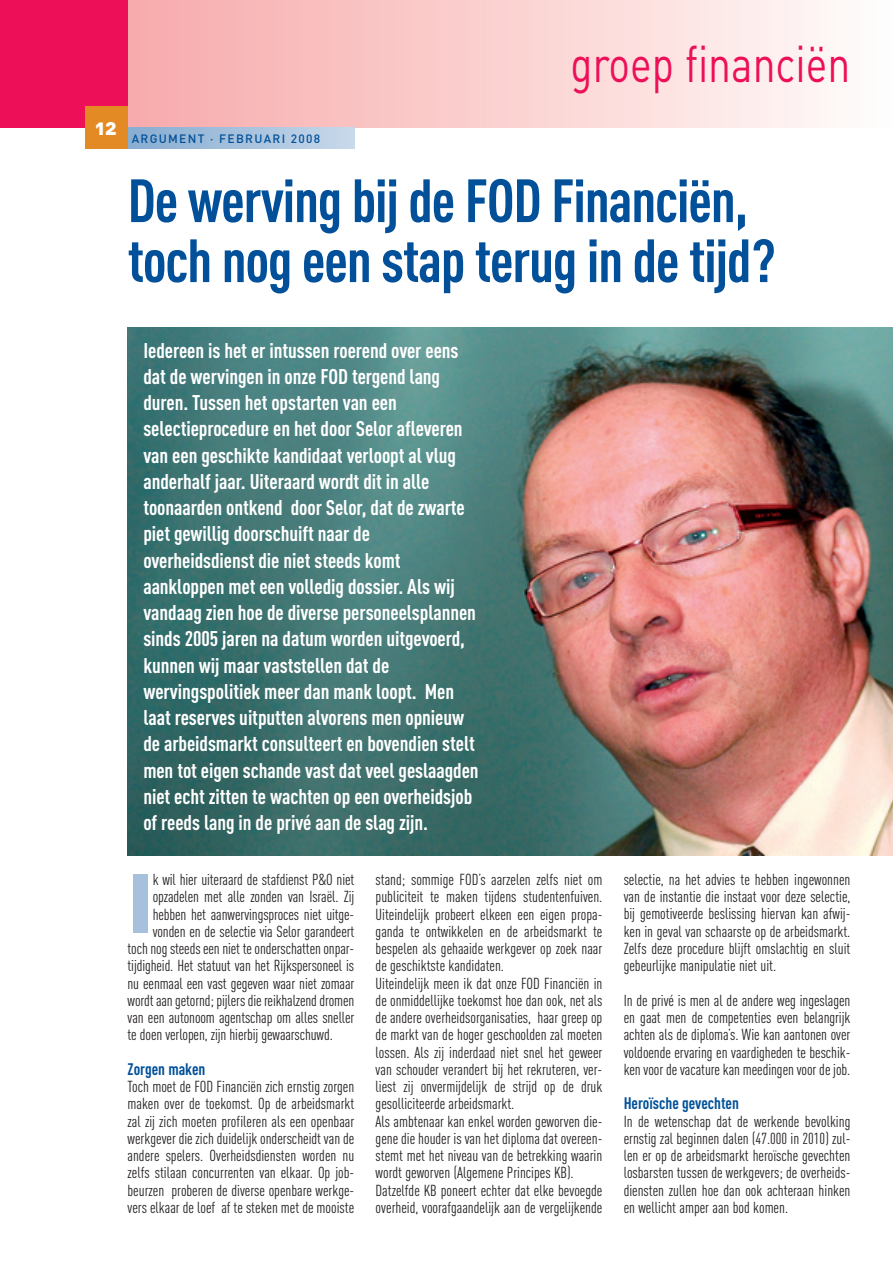
<style>
.page{position:relative;width:893px;height:1263px;background:#fff}
.page>*{position:absolute;margin:0;border:0;box-sizing:border-box;transform-origin:0 0}
.t1{font:81.75px "DIN Black Alternate";color:#a7c1dd}
.t2{font:700 60px/60px "DIN Cond";letter-spacing:-.02em;color:#015099}
.t3{font:51px "DIN";color:#ed1059;scale:.8 1}
.t4{font:700 21px/26.2px "DIN Cond";letter-spacing:-.005em;color:#fff}
.t5{font:21px "DIN Black Alternate";color:#fff}
.t6{font:700 16.5px "DIN Cond";color:#015099}
.t7{font:15.75px/17.2px "DIN Cond";color:#231f20;text-align:justify}
.t8{font:500 12px "DIN";letter-spacing:.105em;color:#015099}
</style>
<div class="page">
<div style="left:128px;top:0;width:765px;height:128px;background:linear-gradient(to right,#f7aaaa,#fefdfb)"></div>
<div style="left:128px;top:128px;width:226px;height:21px;background:linear-gradient(to right,#86acd1,#c7d8ea)"></div>
<div style="left:0;top:0;width:128px;height:128px;background:#ed1059"></div>
<div style="left:85px;top:106px;width:43px;height:43px;background:#e48a24"></div>
<img style="left:128px;top:327px;width:765px;height:528px">
<h3 class="t5" style="left:95px;top:120px;width:24px">12</h3>
<p class="t8" style="left:132px;top:134px;width:190px">ARGUMENT · FEBRUARI 2008</p>
<h3 class="t3" style="left:571px;top:46px;width:351px">groep financiën</h3>
<h2 class="t2" style="left:128px;top:176px;width:650px">De werving bij de FOD Financiën, toch nog een stap terug in de tijd?</h2>
<p class="t4" style="left:143px;top:339px;width:337px">Iedereen is het er intussen roerend over eens dat de wervingen in onze FOD tergend lang duren. Tussen het opstarten van een selectieprocedure en het door Selor afleveren van een geschikte kandidaat verloopt al vlug anderhalf jaar. Uiteraard wordt dit in alle toonaarden ontkend door Selor, dat de zwarte piet gewillig doorschuift naar de overheidsdienst die niet steeds komt aankloppen met een volledig dossier. Als wij vandaag zien hoe de diverse personeelsplannen sinds 2005 jaren na datum worden uitgevoerd, kunnen wij maar vaststellen dat de wervingspolitiek meer dan mank loopt. Men laat reserves uitputten alvorens men opnieuw de arbeidsmarkt consulteert en bovendien stelt men tot eigen schande vast dat veel geslaagden niet echt zitten te wachten op een overheidsjob of reeds lang in de privé aan de slag zijn.</p>
<h1 class="t1" style="left:128px;top:875px;width:28px">I</h1>
<p class="t7" style="left:153px;top:872px;width:203px">k wil hier uiteraard de stafdienst P&amp;O niet</p>
<p class="t7" style="left:153px;top:890px;width:203px">opzadelen met alle zonden van Israël. Zij</p>
<p class="t7" style="left:153px;top:907px;width:203px">hebben het aanwervingsproces niet uitge-</p>
<p class="t7" style="left:153px;top:924px;width:203px">vonden en de selectie via Selor garandeert</p>
<p class="t7" style="left:128px;top:941px;width:228px">toch nog steeds een niet te onderschatten onpar-</p>
<p class="t7" style="left:128px;top:959px;width:228px">tijdigheid. Het statuut van het Rijkspersoneel is</p>
<p class="t7" style="left:128px;top:976px;width:228px">nu eenmaal een vast gegeven waar niet zomaar</p>
<p class="t7" style="left:128px;top:993px;width:228px">wordt aan getornd; pijlers die reikhalzend dromen</p>
<p class="t7" style="left:128px;top:1010px;width:228px">van een autonoom agentschap om alles sneller</p>
<p class="t7" style="left:128px;top:1028px;width:207px">te doen verlopen, zijn hierbij gewaarschuwd.</p>
<p class="t6" style="left:128px;top:1063px;width:79px">Zorgen maken</p>
<p class="t7" style="left:128px;top:1079px;width:228px">Toch moet de FOD Financiën zich ernstig zorgen maken over de toekomst. Op de arbeidsmarkt zal zij zich moeten profileren als een openbaar werkgever die zich duidelijk onderscheidt van de andere spelers. Overheidsdiensten worden nu zelfs stilaan concurrenten van elkaar. Op job&shy;beurzen proberen de diverse openbare werkge&shy;vers elkaar de loef af te steken met de mooiste</p>
<p class="t7" style="left:376px;top:872px;width:228px;text-align:left">stand; sommige FOD’s aarzelen zelfs niet om publiciteit te maken tijdens studentenfuiven.<br>Uiteindelijk probeert elkeen een eigen propa&shy;ganda te ontwikkelen en de arbeidsmarkt te bespelen als gehaaide werkgever op zoek naar de geschiktste kandidaten.<br>Uiteindelijk meen ik dat onze FOD Financiën in de onmiddellijke toekomst hoe dan ook, net als de andere overheidsorganisaties, haar greep op de markt van de hoger geschoolden zal moeten lossen. Als zij inderdaad niet snel het geweer van schouder verandert bij het rekruteren, ver&shy;liest zij onvermijdelijk de strijd op de druk gesolliciteerde arbeidsmarkt.<br>Als ambtenaar kan enkel worden geworven die&shy;gene die houder is van het diploma dat overeen&shy;stemt met het niveau van de betrekking waarin wordt geworven (Algemene Principes KB).<br>Datzelfde KB poneert echter dat elke bevoegde overheid, voorafgaandelijk aan de vergelijkende</p>
<p class="t7" style="left:624px;top:872px;width:228px">selectie, na het advies te hebben ingewonnen van de instantie die instaat voor deze selectie, bij gemotiveerde beslissing hiervan kan afwij&shy;ken in geval van schaarste op de arbeidsmarkt.<br>Zelfs deze procedure blijft omslachtig en sluit gebeurlijke manipulatie niet uit.</p>
<p class="t7" style="left:624px;top:993px;width:228px">In de privé is men al de andere weg ingeslagen en gaat men de competenties even belangrijk achten als de diploma’s. Wie kan aantonen over voldoende ervaring en vaardigheden te beschik&shy;ken voor de vacature kan meedingen voor de job.</p>
<p class="t6" style="left:624px;top:1097px;width:117px">Heroïsche gevechten</p>
<p class="t7" style="left:624px;top:1114px;width:228px">In de wetenschap dat de werkende bevolking ernstig zal beginnen dalen (47.000 in 2010) zul&shy;len er op de arbeidsmarkt heroïsche gevechten losbarsten tussen de werkgevers; de overheids&shy;diensten zullen hoe dan ook achteraan hinken en wellicht amper aan bod komen.</p>
</div>
